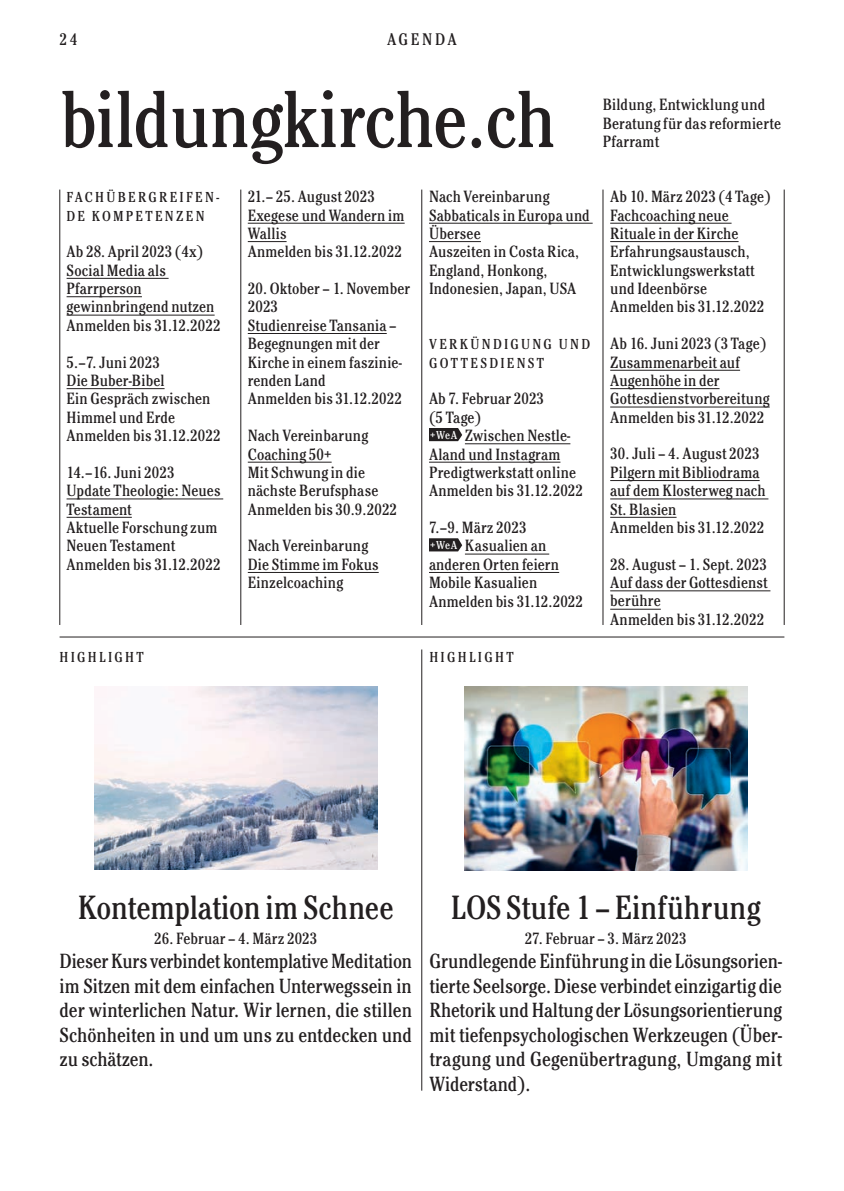
<style>
.page{position:relative;width:844px;height:1191px;background:#fff}
.page>*{position:absolute;margin:0;border:0;box-sizing:border-box;transform-origin:0 0}
.t1{font:84px "Cheltenham Pro Cd";letter-spacing:-.01em;color:#231f20}
.t2{font:35px "Cheltenham Pro Cd";color:#231f20}
.t3{font:21.35px/24.5px "Cheltenham Pro Cd";color:#231f20;text-align:justify}
.t4{font:17.5px "Cheltenham Pro Cd";letter-spacing:.15em;color:#231f20}
.t5{font:16.97px/18.4px "Cheltenham Pro Cd";letter-spacing:.01em;color:#231f20}
.t6{font:15.05px/18.4px "Cheltenham Pro Cd";letter-spacing:.155em;color:#231f20}
.s1{font-size:12.08px;color:#fff}
</style>
<div class="page">
<hr style="left:783px;top:189px;width:1px;height:436px;background:#231f20">
<hr style="left:602px;top:189px;width:1px;height:436px;background:#231f20">
<hr style="left:421px;top:189px;width:1px;height:436px;background:#231f20">
<hr style="left:60px;top:636px;width:724px;height:1px;background:#231f20">
<hr style="left:421px;top:649px;width:1px;height:441px;background:#231f20">
<hr style="left:59px;top:189px;width:1px;height:436px;background:#231f20">
<hr style="left:240px;top:189px;width:1px;height:436px;background:#231f20">
<hr style="left:67px;top:278px;width:101px;height:1px;background:#231f20">
<hr style="left:67px;top:296px;width:75px;height:1px;background:#231f20">
<hr style="left:67px;top:315px;width:147px;height:1px;background:#231f20">
<hr style="left:67px;top:388px;width:97px;height:1px;background:#231f20">
<hr style="left:67px;top:498px;width:156px;height:1px;background:#231f20">
<hr style="left:67px;top:517px;width:65px;height:1px;background:#231f20">
<hr style="left:248px;top:223px;width:156px;height:1px;background:#231f20">
<hr style="left:248px;top:241px;width:38px;height:1px;background:#231f20">
<hr style="left:248px;top:333px;width:138px;height:1px;background:#231f20">
<hr style="left:248px;top:462px;width:83px;height:1px;background:#231f20">
<hr style="left:248px;top:572px;width:130px;height:1px;background:#231f20">
<hr style="left:429px;top:223px;width:163px;height:1px;background:#231f20">
<hr style="left:429px;top:241px;width:52px;height:1px;background:#231f20">
<hr style="left:465px;top:443px;width:105px;height:1px;background:#231f20">
<hr style="left:429px;top:462px;width:131px;height:1px;background:#231f20">
<hr style="left:465px;top:554px;width:84px;height:1px;background:#231f20">
<hr style="left:429px;top:572px;width:130px;height:1px;background:#231f20">
<svg style="left:429px;top:428px;width:33px;height:13px"></svg>
<svg style="left:429px;top:538px;width:33px;height:13px"></svg>
<hr style="left:610px;top:223px;width:121px;height:1px;background:#231f20">
<hr style="left:610px;top:241px;width:128px;height:1px;background:#231f20">
<hr style="left:610px;top:370px;width:130px;height:1px;background:#231f20">
<hr style="left:610px;top:388px;width:109px;height:1px;background:#231f20">
<hr style="left:610px;top:407px;width:159px;height:1px;background:#231f20">
<hr style="left:610px;top:480px;width:149px;height:1px;background:#231f20">
<hr style="left:610px;top:498px;width:158px;height:1px;background:#231f20">
<hr style="left:610px;top:517px;width:66px;height:1px;background:#231f20">
<hr style="left:610px;top:590px;width:160px;height:1px;background:#231f20">
<hr style="left:610px;top:609px;width:50px;height:1px;background:#231f20">
<img style="left:94px;top:686px;width:283px;height:184px">
<img style="left:464px;top:686px;width:283px;height:184px">
<p class="t4" style="left:60px;top:30px;width:19px">24</p>
<p class="t4" style="left:387px;top:30px;width:71px">AGENDA</p>
<h1 class="t1" style="left:60px;top:73px;width:497px">bildungkirche.ch</h1>
<p class="t6" style="left:67px;top:188px;width:154px">FACHÜBERGREIFEN-<br>DE KOMPETENZEN</p>
<p class="t5" style="left:67px;top:243px;width:155px">Ab 28. April 2023 (4x)<br>Social Media als<br>Pfarrperson gewinnbringend nutzen<br>Anmelden bis 31.12.2022</p>
<p class="t5" style="left:67px;top:353px;width:155px">5.–7. Juni 2023<br>Die Buber-Bibel<br>Ein Gespräch zwischen<br>Himmel und Erde<br>Anmelden bis 31.12.2022</p>
<p class="t5" style="left:67px;top:463px;width:155px">14.–16. Juni 2023<br>Update Theologie: Neues<br>Testament<br>Aktuelle Forschung zum<br>Neuen Testament<br>Anmelden bis 31.12.2022</p>
<p class="t6" style="left:60px;top:648px;width:86px">HIGHLIGHT</p>
<p class="t5" style="left:248px;top:188px;width:158px">21.– 25. August 2023<br>Exegese und Wandern im<br>Wallis<br>Anmelden bis 31.12.2022</p>
<p class="t5" style="left:248px;top:280px;width:164px">20. Oktober – 1. November<br>2023<br>Studienreise Tansania –<br>Begegnungen mit der<br>Kirche in einem faszinie&shy;renden Land<br>Anmelden bis 31.12.2022</p>
<p class="t5" style="left:248px;top:427px;width:151px">Nach Vereinbarung<br>Coaching 50+<br>Mit Schwung in die nächste Berufsphase<br>Anmelden bis 30.9.2022</p>
<p class="t5" style="left:248px;top:537px;width:132px">Nach Vereinbarung<br>Die Stimme im Fokus<br>Einzelcoaching</p>
<p class="t5" style="left:429px;top:188px;width:162px">Nach Vereinbarung<br>Sabbaticals in Europa und<br>Übersee<br>Auszeiten in Costa Rica,<br>England, Honkong,<br>Indonesien, Japan, USA</p>
<p class="t6" style="left:429px;top:335px;width:163px">VERKÜNDIGUNG UND<br>GOTTESDIENST</p>
<p class="t5" style="left:429px;top:390px;width:155px">Ab 7. Februar 2023<br>(5 Tage)<br><span class="s1">+WeA</span> Zwischen Nestle-<br>Aland und Instagram<br>Predigtwerkstatt online<br>Anmelden bis 31.12.2022</p>
<p class="t5" style="left:429px;top:518px;width:155px">7.–9. März 2023<br><span class="s1">+WeA</span> Kasualien an anderen Orten feiern<br>Mobile Kasualien<br>Anmelden bis 31.12.2022</p>
<p class="t6" style="left:429px;top:648px;width:86px">HIGHLIGHT</p>
<p class="t5" style="left:602px;top:96px;width:180px">Bildung, Entwicklung und<br>Beratung für das reformierte<br>Pfarramt</p>
<p class="t5" style="left:610px;top:188px;width:162px">Ab 10. März 2023 (4 Tage)<br>Fachcoaching neue<br>Rituale in der Kirche<br>Erfahrungsaustausch,<br>Entwicklungswerkstatt und Ideenbörse<br>Anmelden bis 31.12.2022</p>
<p class="t5" style="left:610px;top:335px;width:161px">Ab 16. Juni 2023 (3 Tage)<br>Zusammenarbeit auf<br>Augenhöhe in der<br>Gottesdienstvorbereitung<br>Anmelden bis 31.12.2022</p>
<p class="t5" style="left:610px;top:445px;width:157px">30. Juli – 4. August 2023<br>Pilgern mit Bibliodrama auf dem Klosterweg nach<br>St. Blasien<br>Anmelden bis 31.12.2022</p>
<p class="t5" style="left:610px;top:555px;width:159px">28. August – 1. Sept. 2023<br>Auf dass der Gottesdienst berühre<br>Anmelden bis 31.12.2022</p>
<h2 class="t2" style="left:78px;top:888px;width:317px">Kontemplation im Schnee</h2>
<p class="t5" style="left:154px;top:929px;width:164px">26. Februar – 4. März 2023</p>
<p class="t3" style="left:60px;top:949px;width:354px">Dieser Kurs verbindet kontemplative Meditation im Sitzen mit dem einfachen Unterwegssein in der winterlichen Natur. Wir lernen, die stillen Schönheiten in und um uns zu entdecken und zu schätzen.</p>
<h2 class="t2" style="left:451px;top:888px;width:311px">LOS Stufe 1 – Einführung</h2>
<p class="t5" style="left:524px;top:929px;width:163px">27. Februar – 3. März 2023</p>
<p class="t3" style="left:429px;top:949px;width:354px">Grundlegende Einführung in die Lösungsorien&shy;tierte Seelsorge. Diese verbindet einzigartig die Rhetorik und Haltung der Lösungsorientierung mit tiefenpsychologischen Werkzeugen (Über&shy;tragung und Gegenübertragung, Umgang mit Widerstand).</p>
</div>
